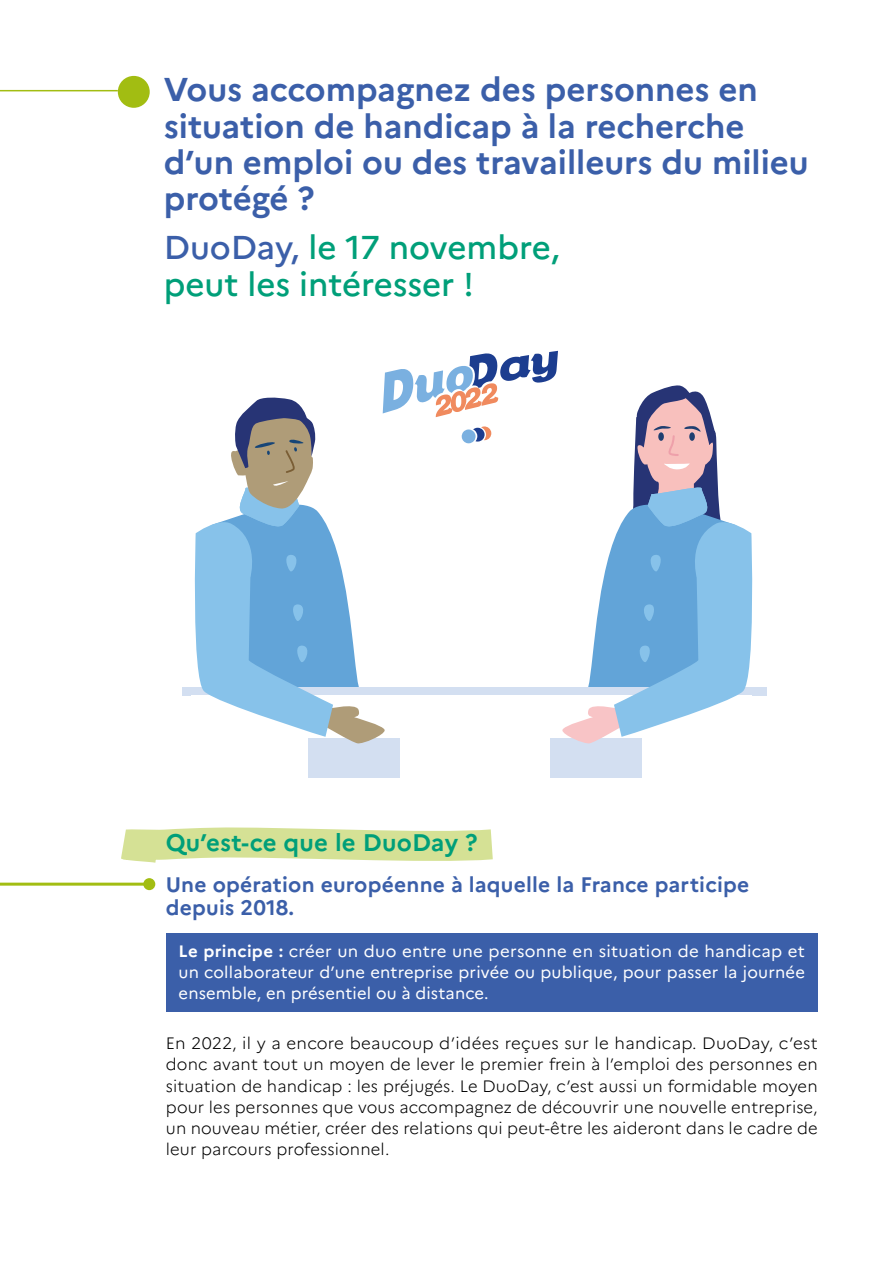
<style>
.page{position:relative;width:893px;height:1263px;background:#fff}
.page>*{position:absolute;margin:0;border:0;box-sizing:border-box;transform-origin:0 0}
.t1{font:700 33px/36.3px "Marianne";color:#3b5fa9}
.t2{font:500 33px/36.3px "Marianne";color:#009f79}
.t3{font:700 24px "Marianne";letter-spacing:.01em;color:#009f79}
.t4{font:700 21px/23.1px "Marianne";letter-spacing:.01em;color:#3b5fa9}
.t5{font:300 16.5px/21px "Marianne";letter-spacing:.01em;color:#000;text-align:justify}
.t6{font:16.5px/21px "Marianne";letter-spacing:.01em;color:#fff;text-align:justify}
.s1{color:#3b5fa9}
.s2{font-weight:700}
</style>
<div class="page">
<hr style="left:0;top:90px;width:118px;height:1px;background:#a2bd12">
<div style="left:118px;top:76px;width:32px;height:32px;background:#a2bd12;border-radius:50%"></div>
<div style="left:182px;top:687px;width:584px;height:9px;background:#d3dff1"></div>
<div style="left:308px;top:738px;width:92px;height:39px;background:#d3dff1"></div>
<div style="left:550px;top:738px;width:91px;height:39px;background:#d3dff1"></div>
<svg style="left:121px;top:827px;width:372px;height:36px;background:#dce6a7"></svg>
<div style="left:166px;top:933px;width:652px;height:79px;background:#3b5fa9"></div>
<hr style="left:0;top:883px;width:149px;height:3px;background:#a2bd12">
<div style="left:143px;top:878px;width:12px;height:12px;background:#a2bd12;border-radius:50%"></div>
<svg style="left:191px;top:351px;width:562px;height:393px"></svg>
<h1 class="t1" style="left:164px;top:71px;width:646px">Vous accompagnez des personnes en situation de handicap à la recherche d’un emploi ou des travailleurs du milieu protégé ?</h1>
<h1 class="t2" style="left:164px;top:229px;width:397px"><span class="s1">DuoDay,</span> le 17 novembre, peut les intéresser !</h1>
<h2 class="t3" style="left:166px;top:828px;width:313px">Qu’est-ce que le DuoDay ?</h2>
<p class="t4" style="left:166px;top:872px;width:585px">Une opération européenne à laquelle la France participe depuis 2018.</p>
<p class="t6" style="left:179px;top:940px;width:628px"><span class="s2">Le principe :</span> créer un duo entre une personne en situation de handicap et un collaborateur d’une entreprise privée ou publique, pour passer la journée ensemble, en présentiel ou à distance.</p>
<p class="t5" style="left:166px;top:1033px;width:654px">En 2022, il y a encore beaucoup d’idées reçues sur le handicap. DuoDay, c’est donc avant tout un moyen de lever le premier frein à l’emploi des personnes en situation de handicap : les préjugés. Le DuoDay, c’est aussi un formidable moyen pour les personnes que vous accompagnez de découvrir une nouvelle entreprise, un nouveau métier, créer des relations qui peut-être les aideront dans le cadre de leur parcours professionnel.</p>
</div>
